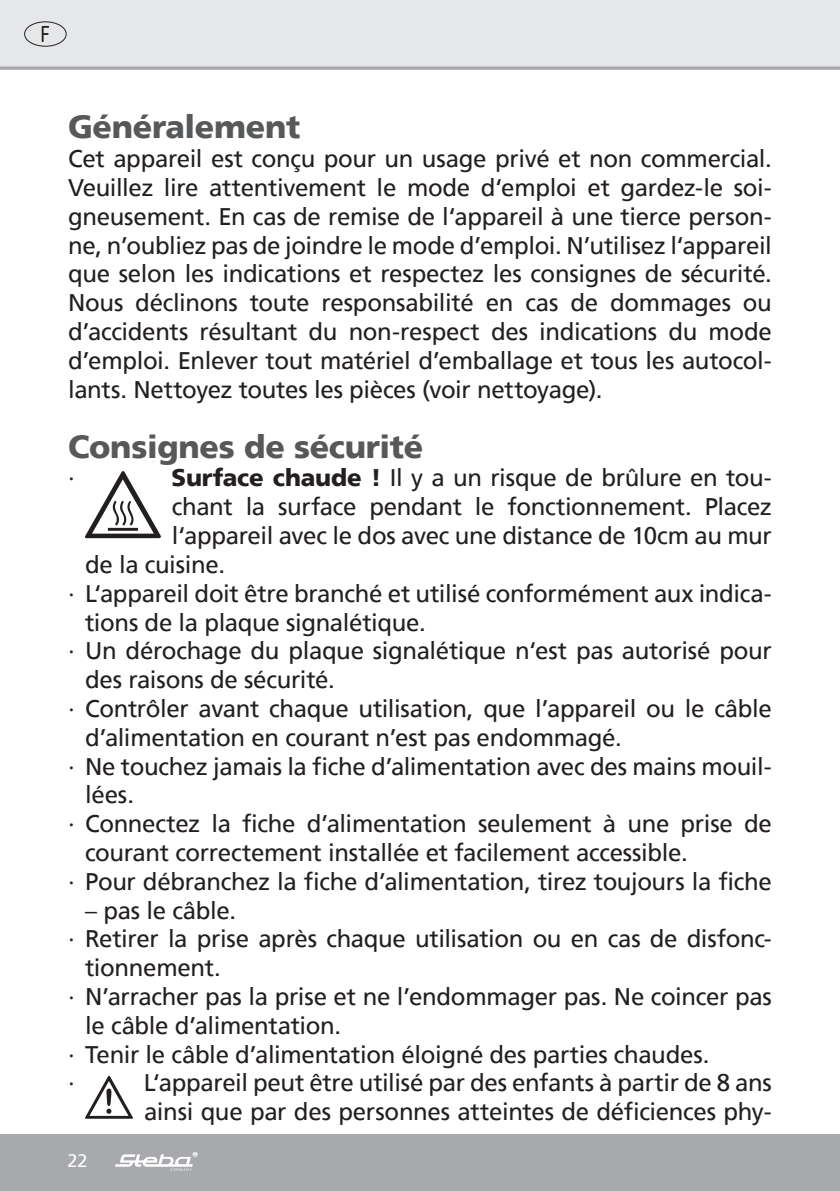
<style>
.page{position:relative;width:840px;height:1191px;background:#fff}
.page>*{position:absolute;margin:0;border:0;box-sizing:border-box;transform-origin:0 0}
.t1{font:900 32px "Frutiger";letter-spacing:-.01em;color:#57585a}
.t2{font:24px/28.8px "Frutiger";letter-spacing:-.015em;color:#231f20;text-align:justify}
.t3{font:18px "Frutiger";color:#fff}
.s1{font-weight:900}
</style>
<div class="page">
<div style="left:0;top:0;width:839px;height:68px;background:#e6e7e9"></div>
<hr style="left:839px;top:1134px;width:1px;height:57px;background:#a8a9ad">
<div style="left:0;top:1134px;width:839px;height:57px;background:#a8a9ad"></div>
<svg style="left:115px;top:1152px;width:82px;height:18px"></svg>
<svg style="left:0;top:66px;width:839px;height:4px;background:#b3b4b8"></svg>
<div style="left:24px;top:21px;width:43px;height:26px;border:1px solid #231f20;border-radius:50%"></div>
<svg style="left:42px;top:26px;width:7px;height:16px"></svg>
<img style="left:85px;top:471px;width:75px;height:68px">
<img style="left:85px;top:1075px;width:48px;height:44px">
<h1 class="t1" style="left:68px;top:108px;width:233px">Généralement</h1>
<p class="t2" style="left:68px;top:144px;width:705px">Cet appareil est conçu pour un usage privé et non commercial.<br>Veuillez lire attentivement le mode d‘emploi et gardez-le soi&shy;gneusement. En cas de remise de l‘appareil à une tierce person&shy;ne, n’oubliez pas de joindre le mode d’emploi. N’utilisez l‘appareil que selon les indications et respectez les consignes de sécurité.<br>Nous déclinons toute responsabilité en cas de dommages ou d’accidents résultant du non-respect des indications du mode d’emploi. Enlever tout matériel d’emballage et tous les autocol&shy;lants. Nettoyez toutes les pièces (voir nettoyage).</p>
<h1 class="t1" style="left:68px;top:427px;width:356px">Consignes de sécurité</h1>
<p class="t2" style="left:68px;top:463px;width:8px">∙</p>
<p class="t2" style="left:171px;top:463px;width:601px"><span class="s1">Surface chaude !</span> Il y a un risque de brûlure en tou-</p>
<p class="t2" style="left:172px;top:492px;width:601px">chant la surface pendant le fonctionnement. Placez</p>
<p class="t2" style="left:172px;top:521px;width:601px">l‘appareil avec le dos avec une distance de 10cm au mur</p>
<p class="t2" style="left:85px;top:550px;width:141px">de la cuisine.</p>
<p class="t2" style="left:68px;top:579px;width:705px">∙ L‘appareil doit être branché et utilisé conformément aux indica-</p>
<p class="t2" style="left:85px;top:607px;width:342px">tions de la plaque signalétique.</p>
<p class="t2" style="left:68px;top:636px;width:704px">∙ Un dérochage du plaque signalétique n‘est pas autorisé pour</p>
<p class="t2" style="left:85px;top:665px;width:251px">des raisons de sécurité.</p>
<p class="t2" style="left:68px;top:694px;width:705px">∙ Contrôler avant chaque utilisation, que l’appareil ou le câble</p>
<p class="t2" style="left:85px;top:723px;width:538px">d’alimentation en courant n’est pas endommagé.</p>
<p class="t2" style="left:68px;top:751px;width:705px">∙ Ne touchez jamais la fiche d’alimentation avec des mains mouil-</p>
<p class="t2" style="left:85px;top:780px;width:50px">lées.</p>
<p class="t2" style="left:68px;top:809px;width:704px">∙ Connectez la fiche d’alimentation seulement à une prise de</p>
<p class="t2" style="left:85px;top:838px;width:604px">courant correctement installée et facilement accessible.</p>
<p class="t2" style="left:68px;top:867px;width:704px">∙ Pour débranchez la fiche d’alimentation, tirez toujours la fiche</p>
<p class="t2" style="left:85px;top:895px;width:152px">– pas le câble.</p>
<p class="t2" style="left:68px;top:924px;width:705px">∙ Retirer la prise après chaque utilisation ou en cas de disfonc-</p>
<p class="t2" style="left:85px;top:953px;width:137px">tionnement.</p>
<p class="t2" style="left:68px;top:982px;width:705px">∙ N’arracher pas la prise et ne l’endommager pas. Ne coincer pas</p>
<p class="t2" style="left:85px;top:1011px;width:257px">le câble d’alimentation.</p>
<p class="t2" style="left:68px;top:1039px;width:642px">∙ Tenir le câble d’alimentation éloigné des parties chaudes.</p>
<p class="t2" style="left:68px;top:1068px;width:8px">∙</p>
<p class="t2" style="left:144px;top:1068px;width:629px">L‘appareil peut être utilisé par des enfants à partir de 8 ans ainsi que par des personnes atteintes de déficiences phy-</p>
<p class="t3" style="left:67px;top:1149px;width:22px">22</p>
</div>
